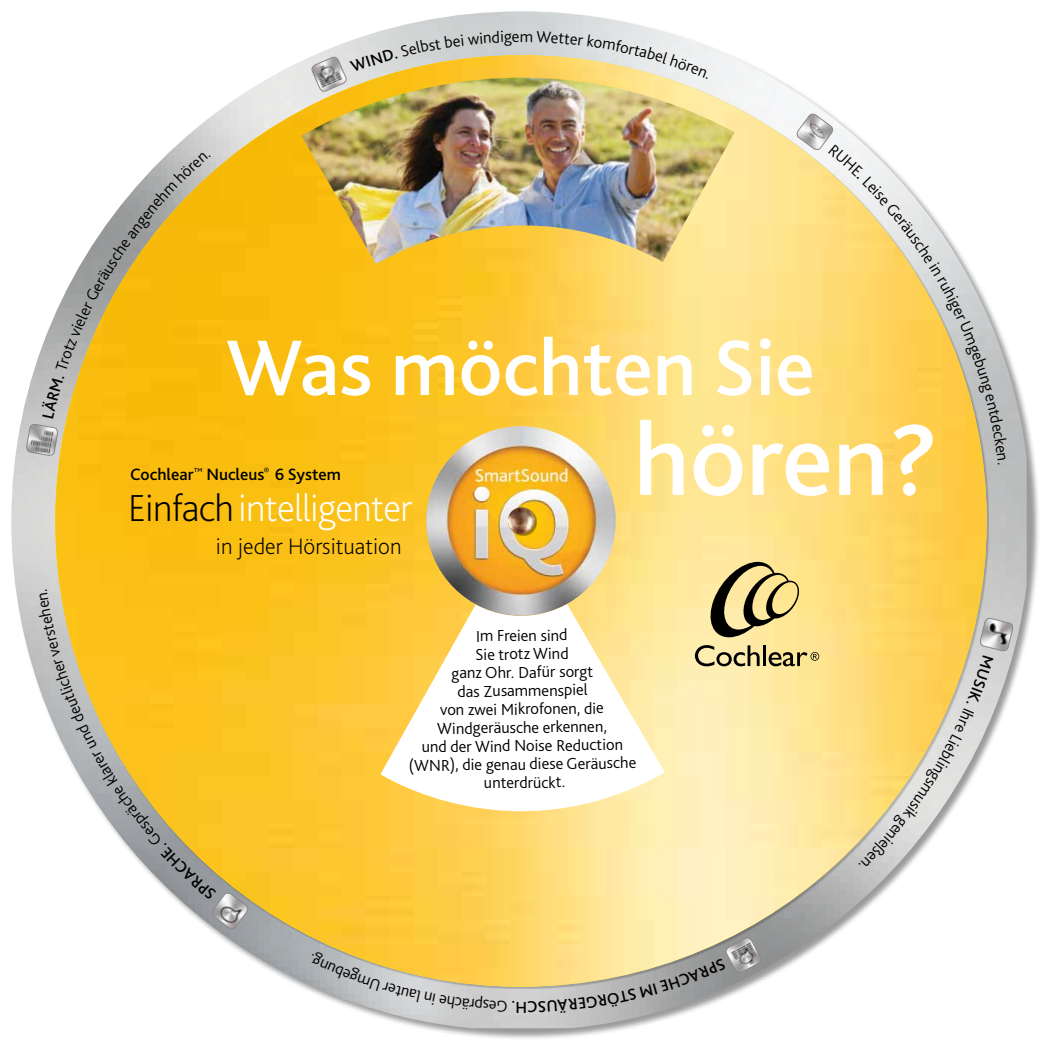
<style>
.page{position:relative;width:1042px;height:1042px;background:#fff}
.page>*{position:absolute;margin:0;border:0;box-sizing:border-box;transform-origin:0 0}
.t1{font:500 106.05px "Bliss Pro";color:#fff}
.t2{font:500 82.25px "Bliss Pro";color:#fff}
.t3{font:200 39.38px "Bliss Pro";letter-spacing:-.02em;color:#fff}
.t4{font:200 23.28px "Bliss Pro";color:#000}
.t5{font:500 17.15px "Bliss Pro";color:#000}
.t6{font:300 16.62px/18.4px "Bliss Pro";color:#000;text-align:center}
.t7{font:500 16.62px "Bliss Pro";color:#000}
.t8{font:500 6.12px "Bliss Pro";color:#000}
.s1{color:#000}
</style>
<div class="page">
<div style="left:11px;top:11px;width:1030px;height:1030px;background:#000;opacity:.4"></div>
<img style="left:11px;top:11px;width:1015px;height:1017px">
<div style="left:56px;top:56px;width:933px;height:933px;background:#000;opacity:.2"></div>
<img style="left:55px;top:55px;width:931px;height:931px;border-radius:466px">
<svg style="left:706px;top:562px;width:95px;height:75px;background:#b8a770"></svg>
<svg style="left:695px;top:645px;width:64px;height:21px"></svg>
<hr style="left:763px;top:645px;width:3px;height:21px;background:#000">
<svg style="left:768px;top:652px;width:51px;height:14px"></svg>
<img style="left:426px;top:426px;width:190px;height:190px;border-radius:95px">
<div style="left:508px;top:508px;width:29px;height:28px;background:#000;opacity:.39"></div>
<img style="left:508px;top:507px;width:26px;height:27px;border-radius:13px">
<img style="left:301px;top:78px;width:433px;height:186px">
<svg style="left:380px;top:604px;width:285px;height:254px"></svg>
<svg style="left:528px;top:936px;width:234px;height:77px;background:#d0c6a7"></svg>
<svg style="left:312px;top:951px;width:202px;height:61px;background:#daca9e"></svg>
<svg style="left:38px;top:589px;width:212px;height:341px"></svg>
<svg style="left:26px;top:153px;width:185px;height:303px"></svg>
<svg style="left:310px;top:31px;width:398px;height:62px;background:#e2d6a9"></svg>
<svg style="left:795px;top:112px;width:212px;height:352px"></svg>
<svg style="left:858px;top:617px;width:156px;height:249px"></svg>
<h2 class="t2" style="left:226px;top:316px;width:590px">Was möchten Sie</h2>
<h1 class="t1" style="left:633px;top:394px;width:307px">hören?</h1>
<p class="t5" style="left:130px;top:463px;width:65px">Cochlear</p>
<p class="t8" style="left:194px;top:466px;width:10px">TM</p>
<p class="t5" style="left:206px;top:463px;width:136px">Nucleus<sup>®</sup> 6 System</p>
<h3 class="t3" style="left:128px;top:483px;width:286px"><span class="s1">Einfach</span> intelligenter</h3>
<h3 class="t4" style="left:216px;top:532px;width:187px">in jeder Hörsituation</h3>
<p class="t6" style="left:406px;top:628px;width:229px;rotate:-1deg">Im Freien sind<br>Sie trotz Wind<br>ganz Ohr. Dafür sorgt<br>das Zusammenspiel<br>von zwei Mikrofonen, die<br>Windgeräusche erkennen,<br>und der Wind Noise Reduction (WNR), die genau diese Geräusche unterdrückt.</p>
<p class="t7" style="left:527px;top:1017px;width:13px;rotate:180deg">H</p>
</div>
